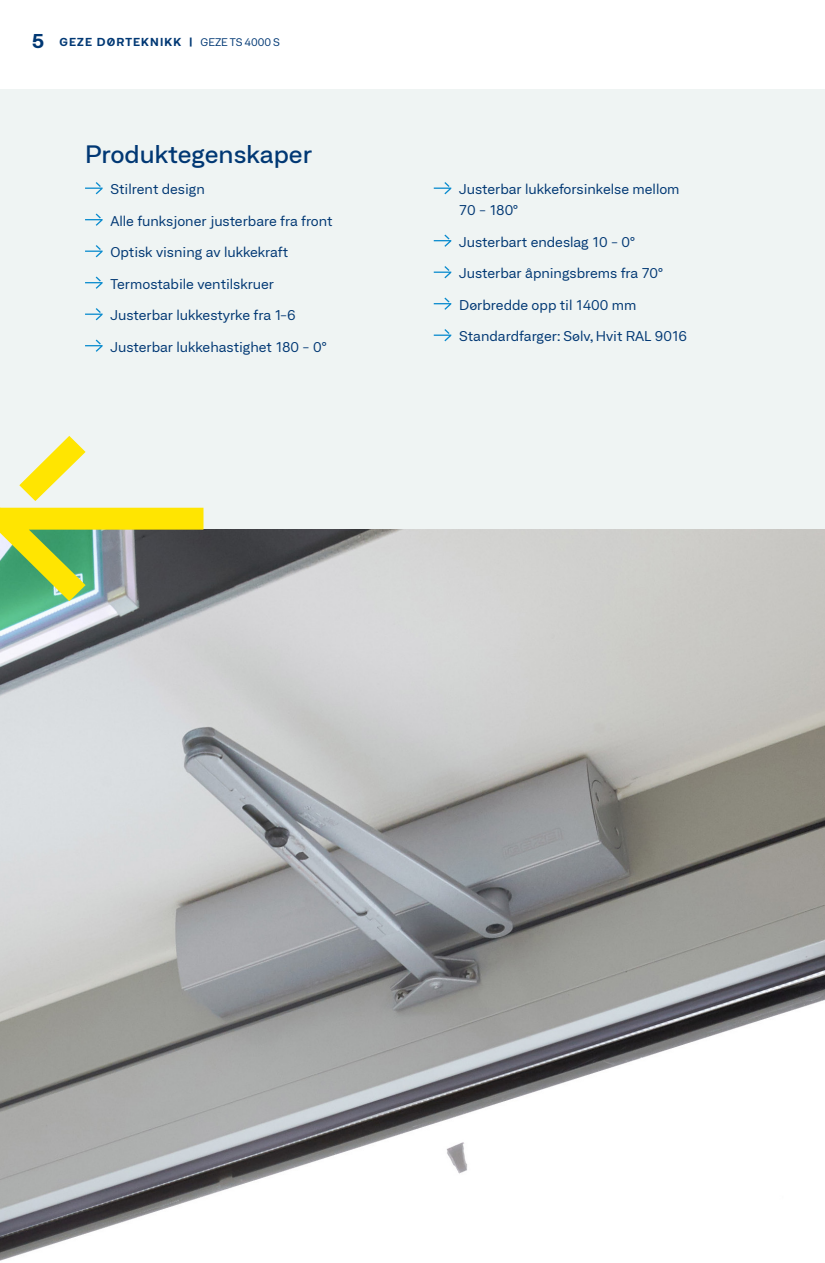
<style>
.page{position:relative;width:825px;height:1263px;background:#fff}
.page>*{position:absolute;margin:0;border:0;box-sizing:border-box;transform-origin:0 0}
.SUB_HEADLINE{font:500 expanded 24px "Neufile Grotesk";color:#013874}
.BULLET{font:expanded 13.5px/21px "Neufile Grotesk";color:#013874}
.t1{font:700 expanded 11.25px "Neufile Grotesk";letter-spacing:.1em;color:#013874}
.s1{font-size:19.5px}
.s2{font-weight:400;font-size:10.5px}
</style>
<div class="page">
<div style="left:0;top:89px;width:825px;height:1174px;background:#eff4f3"></div>
<img style="left:0;top:530px;width:825px;height:733px">
<svg style="left:85px;top:182px;width:18px;height:12px"></svg>
<svg style="left:85px;top:214px;width:18px;height:12px"></svg>
<svg style="left:85px;top:245px;width:18px;height:12px"></svg>
<svg style="left:85px;top:277px;width:18px;height:12px"></svg>
<svg style="left:85px;top:308px;width:18px;height:12px"></svg>
<svg style="left:85px;top:340px;width:18px;height:12px"></svg>
<svg style="left:434px;top:182px;width:17px;height:12px"></svg>
<svg style="left:434px;top:235px;width:17px;height:12px"></svg>
<svg style="left:434px;top:266px;width:17px;height:12px"></svg>
<svg style="left:434px;top:298px;width:17px;height:12px"></svg>
<svg style="left:434px;top:329px;width:17px;height:12px"></svg>
<svg style="left:0;top:436px;width:203px;height:165px"></svg>
<p class="t1" style="left:32px;top:35px;width:250px"><span class="s1">5</span> GEZE DØRTEKNIKK | <span class="s2">GEZETS 4000 S</span></p>
<p class="SUB_HEADLINE" style="left:85px;top:139px;width:229px">Produktegenskaper</p>
<p class="BULLET" style="left:111px;top:179px;width:96px">Stilrent design</p>
<p class="BULLET" style="left:111px;top:210px;width:224px">Alle funksjoner justerbare fra front</p>
<p class="BULLET" style="left:111px;top:242px;width:179px">Optisk visning av lukkekraft</p>
<p class="BULLET" style="left:111px;top:273px;width:165px">Termostabile ventilskruer</p>
<p class="BULLET" style="left:111px;top:305px;width:187px">Justerbar lukkestyrke fra 1-6</p>
<p class="BULLET" style="left:111px;top:336px;width:217px">Justerbar lukkehastighet 180 - 0°</p>
<p class="BULLET" style="left:459px;top:179px;width:222px">Justerbar lukkeforsinkelse mellom<br>70 - 180°</p>
<p class="BULLET" style="left:459px;top:231px;width:177px">Justerbart endeslag 10 - 0°</p>
<p class="BULLET" style="left:459px;top:263px;width:205px">Justerbar åpningsbrems fra 70°</p>
<p class="BULLET" style="left:459px;top:294px;width:179px">Dørbredde opp til 1400 mm</p>
<p class="BULLET" style="left:459px;top:326px;width:229px">Standardfarger: Sølv,Hvit RAL 9016</p>
</div>
